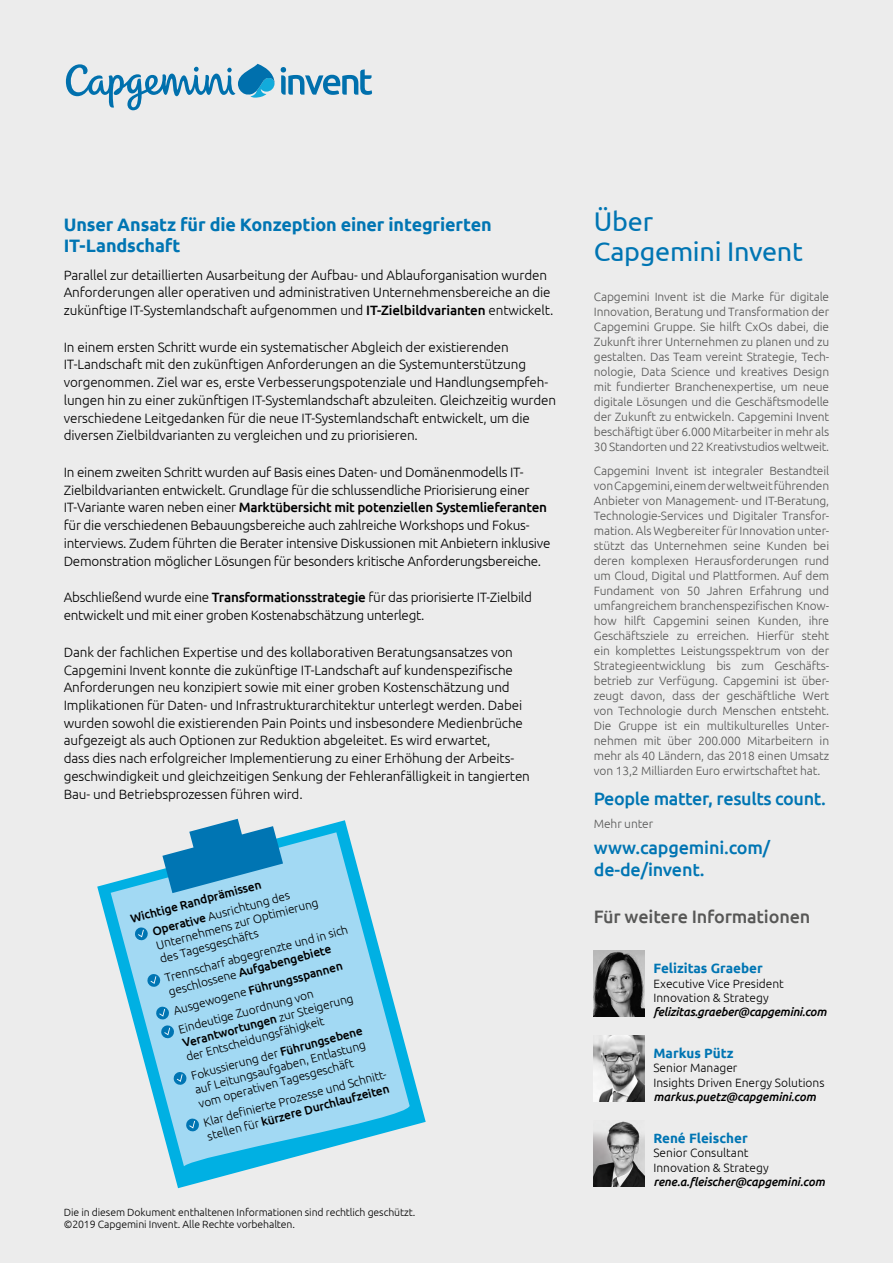
<style>
.page{position:relative;width:893px;height:1263px;background:#ececec}
.page>*{position:absolute;margin:0;border:0;box-sizing:border-box;transform-origin:0 0}
.t1{font:27px/30px "Ubuntu";letter-spacing:-.01em;color:#0075b3}
.t2{font:500 18px/21.6px "Ubuntu";letter-spacing:-.02em;color:#0075b3}
.t3{font:700 18px/21.6px "Ubuntu";letter-spacing:-.01em;color:#0075b3}
.t4{font:500 18px "Ubuntu";letter-spacing:-.01em;color:#575756}
.t5{font:300 13.5px/17.7px "Ubuntu";letter-spacing:-.01em;color:#000}
.t6{font:700 13.5px "Ubuntu";color:#0075b3}
.t7{font:300 12px/15px "Ubuntu";letter-spacing:-.01em;color:#575756;text-align:justify}
.t8{font:300 12px/14.4px "Ubuntu";color:#000}
.t9{font:italic 500 12px "Ubuntu";letter-spacing:-.01em;color:#000}
.t10{font:500 12px/17.9px "Ubuntu";color:#000}
.t11{font:300 10.5px/12.6px "Ubuntu";letter-spacing:-.01em;color:#000}
.s1{font-weight:500}
.s2{font-weight:300}
</style>
<div class="page">
<svg style="left:97px;top:820px;width:329px;height:368px"></svg>
<svg style="left:111px;top:832px;width:299px;height:334px;fill:#a2d9f3"></svg>
<svg style="left:162px;top:819px;width:121px;height:74px"></svg>
<svg style="left:134px;top:927px;width:14px;height:14px"></svg>
<svg style="left:147px;top:973px;width:14px;height:14px"></svg>
<svg style="left:155px;top:1006px;width:20px;height:33px"></svg>
<svg style="left:173px;top:1071px;width:14px;height:14px"></svg>
<svg style="left:185px;top:1118px;width:15px;height:14px"></svg>
<svg style="left:281px;top:67px;width:91px;height:28px"></svg>
<svg style="left:66px;top:64px;width:209px;height:46px"></svg>
<img style="left:594px;top:950px;width:51px;height:66px">
<img style="left:594px;top:1035px;width:51px;height:66px">
<img style="left:594px;top:1121px;width:51px;height:65px">
<h2 class="t3" style="left:64px;top:213px;width:429px">Unser Ansatz für die Konzeption einer integrierten<br>IT-Landschaft</h2>
<p class="t5" style="left:64px;top:265px;width:491px">Parallel zur detaillierten Ausarbeitung der Aufbau- und Ablauforganisation wurden<br>Anforderungen aller operativen und administrativen Unternehmensbereiche an die zukünftige IT-Systemlandschaft aufgenommen und <span class="s1">IT-Zielbildvarianten</span> entwickelt.</p>
<p class="t5" style="left:64px;top:338px;width:494px">In einem ersten Schritt wurde ein systematischer Abgleich der existierenden IT-Landschaft mit den zukünftigen Anforderungen an die Systemunterstützung vorgenommen. Ziel war es, erste Verbesserungspotenziale und Handlungsempfeh&shy;lungen hin zu einer zukünftigen IT-Systemlandschaft abzuleiten. Gleichzeitig wurden verschiedene Leitgedanken für die neue IT-Systemlandschaft entwickelt, um die diversen Zielbildvarianten zu vergleichen und zu priorisieren.</p>
<p class="t5" style="left:64px;top:463px;width:488px">In einem zweiten Schritt wurden auf Basis eines Daten- und Domänenmodells IT-Zielbildvarianten entwickelt. Grundlage für die schlussendliche Priorisierung einer IT-Variante waren neben einer <span class="s1">Marktübersicht mit potenziellen Systemlieferanten </span>für die verschiedenen Bebauungsbereiche auch zahlreiche Workshops und Fokus&shy;interviews. Zudem führten die Berater intensive Diskussionen mit Anbietern inklusive Demonstration möglicher Lösungen für besonders kritische Anforderungsbereiche.</p>
<p class="t5" style="left:64px;top:588px;width:470px">Abschließend wurde eine <span class="s1">Transformationsstrategie</span> für das priorisierte IT-Zielbild entwickelt und mit einer groben Kostenabschätzung unterlegt.</p>
<p class="t5" style="left:64px;top:643px;width:468px">Dank der fachlichen Expertise und des kollaborativen Beratungsansatzes von Capgemini Invent konnte die zukünftige IT-Landschaft auf kundenspezifische Anforderungen neu konzipiert sowie mit einer groben Kostenschätzung und Implikationen für Daten- und Infrastrukturarchitektur unterlegt werden. Dabei wurden sowohl die existierenden Pain Points und insbesondere Medienbrüche aufgezeigt als auch Optionen zur Reduktion abgeleitet. Es wird erwartet,<br>dass dies nach erfolgreicher Implementierung zu einer Erhöhung der Arbeits&shy;geschwindigkeit und gleichzeitigen Senkung der Fehleranfälligkeit in tangierten Bau- und Betriebsprozessen führen wird.</p>
<p class="t10" style="left:146px;top:905px;width:143px;text-indent:-18px;rotate:-15deg">Wichtige Randprämissen<br>Operative <span class="s2">Ausrichtung des</span></p>
<p class="t8" style="left:154px;top:938px;width:169px;rotate:-15deg">Unternehmens zur Optimierung des Tagesgeschäfts</p>
<p class="t8" style="left:163px;top:971px;width:191px;rotate:-15deg">Trennscharf abgegrenzte und in sich geschlossene <span class="s1">Aufgabengebiete</span></p>
<p class="t8" style="left:171px;top:1001px;width:176px;line-height:19.4px;rotate:-15deg">Ausgewogene <span class="s1">Führungsspannen<br></span>Eindeutige Zuordnung von</p>
<p class="t8" style="left:181px;top:1036px;width:178px;rotate:-15deg"><span class="s1">Verantwortungen</span> zur Steigerung der Entscheidungsfähigkeit</p>
<p class="t8" style="left:189px;top:1069px;width:179px;text-align:justify;rotate:-15deg">Fokussierung der <span class="s1">Führungsebene </span>auf Leitungsaufgaben, Entlastung vom operativen Tagesgeschäft</p>
<p class="t8" style="left:202px;top:1115px;width:193px;rotate:-15deg">Klar defi nierte Prozesse und Schnitt&shy;stellen für <span class="s1">kürzere Durchlaufzeiten</span></p>
<p class="t11" style="left:64px;top:1205px;width:353px">Die in diesem Dokument enthaltenen Informationen sind rechtlich geschützt. ©2019 Capgemini Invent. Alle Rechte vorbehalten.</p>
<h1 class="t1" style="left:594px;top:206px;width:210px">Über<br>Capgemini Invent</h1>
<p class="t7" style="left:594px;top:289px;width:237px">Capgemini Invent ist die Marke für digitale Innovation, Beratung und Transformation der Capgemini Gruppe. Sie hilft CxOs dabei, die Zukunft ihrer Unternehmen zu planen und zu gestalten. Das Team vereint Strategie, Tech&shy;nologie, Data Science und kreatives Design mit fundierter Branchenexpertise, um neue digitale Lösungen und die Geschäftsmodelle der Zukunft zu entwickeln. Capgemini Invent beschäftigt über 6.000 Mitarbeiter in mehr als 30 Standorten und 22 Kreativstudios weltweit.</p>
<p class="t7" style="left:594px;top:463px;width:237px">Capgemini Invent ist integraler Bestandteil von Capgemini, einem der weltweit führenden Anbieter von Management- und IT-Beratung, Technologie-Services und Digitaler Transfor&shy;mation. Als Wegbereiter für Innovation unter&shy;stützt das Unternehmen seine Kunden bei deren komplexen Herausforderungen rund um Cloud, Digital und Plattformen. Auf dem Fundament von 50 Jahren Erfahrung und umfangreichem branchenspezifischen Know&shy;how hilft Capgemini seinen Kunden, ihre Geschäftsziele zu erreichen. Hierfür steht ein komplettes Leistungsspektrum von der Strategieentwicklung bis zum Geschäfts&shy;betrieb zur Verfügung. Capgemini ist über&shy;zeugt davon, dass der geschäftliche Wert von Technologie durch Menschen entsteht.<br>Die Gruppe ist ein multikulturelles Unter&shy;nehmen mit über 200.000 Mitarbeitern in mehr als 40 Ländern, das 2018 einen Umsatz von 13,2 Milliarden Euro erwirtschaftet hat.</p>
<h2 class="t2" style="left:594px;top:787px;width:234px">People matter, results count.</h2>
<p class="t7" style="left:594px;top:816px;width:61px">Mehr unter</p>
<h2 class="t2" style="left:594px;top:836px;width:178px">www.capgemini.com/ de-de/invent.</h2>
<h2 class="t4" style="left:594px;top:905px;width:218px">Für weitere Informationen</h2>
<p class="t6" style="left:653px;top:960px;width:111px">Felizitas Graeber</p>
<p class="t8" style="left:653px;top:976px;width:132px">Executive Vice President<br>Innovation &amp; Strategy</p>
<p class="t9" style="left:653px;top:1005px;width:175px">felizitas.graeber@capgemini.com</p>
<p class="t6" style="left:653px;top:1045px;width:82px">Markus Pütz</p>
<p class="t8" style="left:653px;top:1061px;width:173px">Senior Manager<br>Insights Driven Energy Solutions</p>
<p class="t9" style="left:653px;top:1089px;width:164px">markus.puetz@capgemini.com</p>
<p class="t6" style="left:653px;top:1130px;width:96px">René Fleischer</p>
<p class="t8" style="left:653px;top:1145px;width:117px">Senior Consultant<br>Innovation &amp; Strategy</p>
<p class="t9" style="left:653px;top:1174px;width:173px">rene.a.fleischer@capgemini.com</p>
</div>
